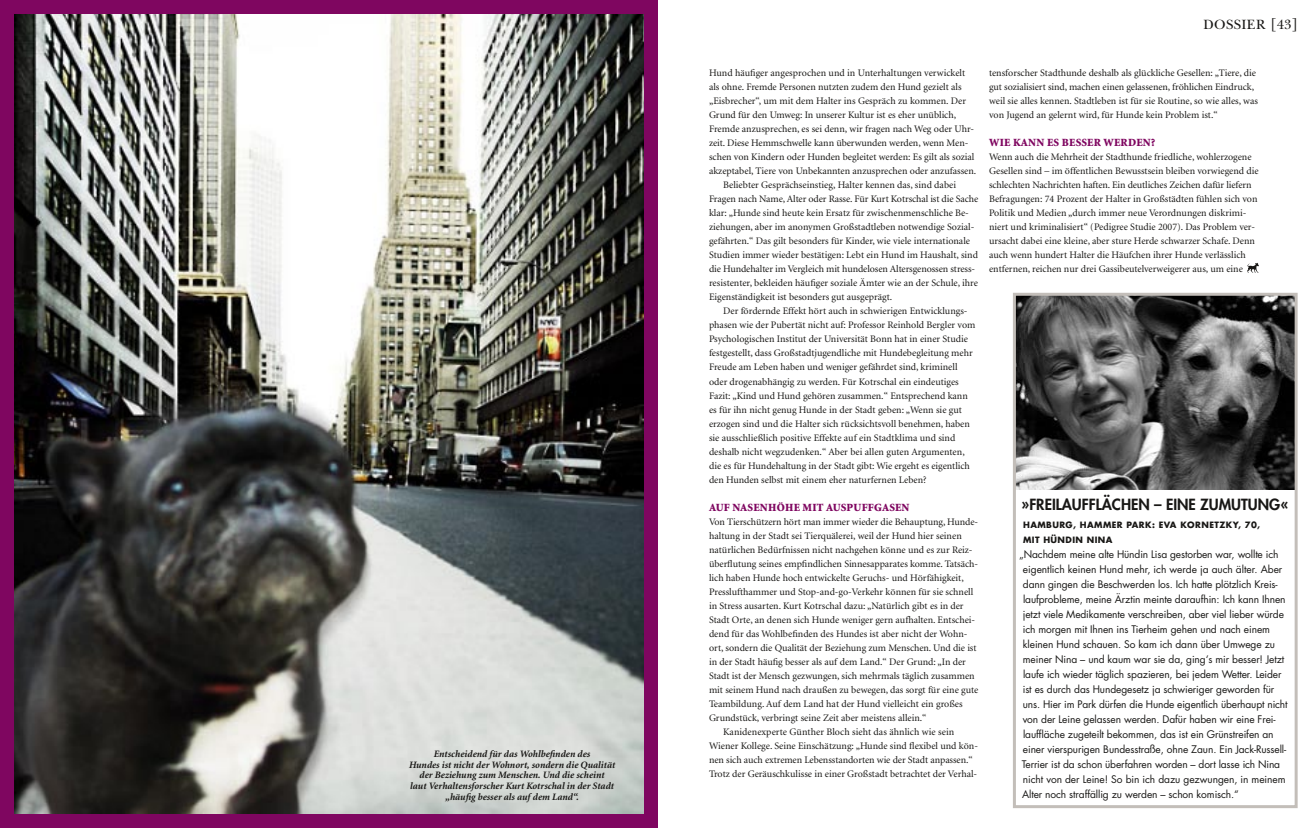
<style>
.page{position:relative;width:1316px;height:828px;background:#fff}
.page>*{position:absolute;margin:0;border:0;box-sizing:border-box;transform-origin:0 0}
._04_Kasten_Headline{font:800 15px "Futura LT";color:#181715}
.t1{font:14px "New Baskerville LT";letter-spacing:.03em;color:#181715}
._01_Zwiti_Versal_Black{font:900 11px "Minion LT";letter-spacing:.02em;color:#7f0660}
._04_Fliess_luftig{font:10.2px/15px "Futura LT";letter-spacing:-.01em;color:#181715}
._01_Fliesstext_Minion{font:10px/14px "Minion LT";color:#181715}
._01_Fliesstext_Minion_Einzug{font:10px/14px "Minion LT";color:#181715}
._03_BU{font:10px/14px "Minion LT";color:#181715}
._03_BU-2{font:italic 700 9.8px/10.7px "Minion LT";color:#181715;text-align:center}
._04_Fliess_luftig-2{font:700 8.5px/15px "Futura LT";letter-spacing:.05em;color:#181715}
.s1{font-size:16px}
</style>
<div class="page">
<div style="left:0;top:0;width:658px;height:828px;background:linear-gradient(to right,#7f0660,#7f0660)"></div>
<img style="left:14px;top:14px;width:629px;height:799px">
<svg style="left:1247px;top:263px;width:12px;height:9px"></svg>
<img style="left:1016px;top:297px;width:277px;height:192px">
<div style="left:1012px;top:293px;width:285px;height:515px;border:3px solid #c3beb9"></div>
<p class="_03_BU-2" style="left:409px;top:749px;width:208px">Entscheidend für das Wohlbefinden des<br>Hundes ist nicht der Wohnort, sondern die Qualität der Beziehung zum Menschen. Und die scheint<br>laut Verhaltensforscher Kurt Kotrschal in der Stadt „häufig besser als auf dem Land“.</p>
<p class="t1" style="left:1203px;top:16px;width:96px">DOSSIER <span class="s1">[</span>43<span class="s1">]</span></p>
<p class="_03_BU" style="left:709px;top:67px;width:269px">Hund häufiger angesprochen und in Unterhaltungen verwickelt als ohne. Fremde Personen nutzten zudem den Hund gezielt als „Eisbrecher“, um mit dem Halter ins Gespräch zu kommen. Der Grund für den Umweg: In unserer Kultur ist es eher unüblich, Fremde anzusprechen, es sei denn, wir fragen nach Weg oder Uhr&shy;zeit. Diese Hemmschwelle kann überwunden werden, wenn Men&shy;schen von Kindern oder Hunden begleitet werden: Es gilt als sozial akzeptabel, Tiere von Unbekannten anzusprechen oder anzufassen.</p>
<p class="_01_Fliesstext_Minion_Einzug" style="left:709px;top:179px;width:271px;text-indent:14px">Beliebter Gesprächseinstieg, Halter kennen das, sind dabei Fragen nach Name, Alter oder Rasse. Für Kurt Kotrschal ist die Sache klar: „Hunde sind heute kein Ersatz für zwischenmenschliche Be&shy;ziehungen, aber im anonymen Großstadtleben notwendige Sozial&shy;gefährten.“ Das gilt besonders für Kinder, wie viele internationale Studien immer wieder bestätigen: Lebt ein Hund im Haushalt, sind die Hundehalter im Vergleich mit hundelosen Altersgenossen stress&shy;resistenter, bekleiden häufiger soziale Ämter wie an der Schule, ihre Eigenständigkeit ist besonders gut ausgeprägt.</p>
<p class="_01_Fliesstext_Minion_Einzug" style="left:709px;top:305px;width:268px;text-indent:14px">Der fördernde Effekt hört auch in schwierigen Entwicklungs&shy;phasen wie der Pubertät nicht auf: Professor Reinhold Bergler vom Psychologischen Institut der Universität Bonn hat in einer Studie festgestellt, dass Großstadtjugendliche mit Hundebegleitung mehr Freude am Leben haben und weniger gefährdet sind, kriminell oder drogenabhängig zu werden. Für Kotrschal ein eindeutiges Fazit: „Kind und Hund gehören zusammen.“ Entsprechend kann es für ihn nicht genug Hunde in der Stadt geben: „Wenn sie gut erzogen sind und die Halter sich rücksichtsvoll benehmen, haben sie ausschließlich positive Effekte auf ein Stadtklima und sind deshalb nicht wegzudenken.“ Aber bei allen guten Argumenten, die es für Hundehaltung in der Stadt gibt: Wie ergeht es eigentlich den Hunden selbst mit einem eher naturfernen Leben?</p>
<p class="_01_Zwiti_Versal_Black" style="left:709px;top:501px;width:202px">AUF NASENHÖHE MIT AUSPUFFGASEN</p>
<p class="_01_Fliesstext_Minion" style="left:709px;top:515px;width:271px">Von Tierschützern hört man immer wieder die Behauptung, Hunde&shy;haltung in der Stadt sei Tierquälerei, weil der Hund hier seinen natürlichen Bedürfnissen nicht nachgehen könne und es zur Reiz&shy;überflutung seines empfindlichen Sinnesapparates komme. Tatsäch&shy;lich haben Hunde hoch entwickelte Geruchs- und Hörfähigkeit, Presslufthammer und Stop-and-go-Verkehr können für sie schnell in Stress ausarten. Kurt Kotrschal dazu: „Natürlich gibt es in der Stadt Orte, an denen sich Hunde weniger gern aufhalten. Entschei&shy;dend für das Wohlbefinden des Hundes ist aber nicht der Wohn&shy;ort, sondern die Qualität der Beziehung zum Menschen. Und die ist in der Stadt häufig besser als auf dem Land.“ Der Grund: „In der Stadt ist der Mensch gezwungen, sich mehrmals täglich zusammen mit seinem Hund nach draußen zu bewegen, das sorgt für eine gute Teambildung. Auf dem Land hat der Hund vielleicht ein großes Grundstück, verbringt seine Zeit aber meistens allein.“</p>
<p class="_01_Fliesstext_Minion" style="left:709px;top:725px;width:270px;text-indent:14px">Kanidenexperte Günther Bloch sieht das ähnlich wie sein Wiener Kollege. Seine Einschätzung: „Hunde sind flexibel und kön&shy;nen sich auch extremen Lebensstandorten wie der Stadt anpassen.“ Trotz der Geräuschkulisse in einer Großstadt betrachtet der Verhal-</p>
<p class="_01_Fliesstext_Minion" style="left:989px;top:67px;width:270px">tensforscher Stadthunde deshalb als glückliche Gesellen: „Tiere, die gut sozialisiert sind, machen einen gelassenen, fröhlichen Eindruck, weil sie alles kennen. Stadtleben ist für sie Routine, so wie alles, was von Jugend an gelernt wird, für Hunde kein Problem ist.“</p>
<p class="_01_Zwiti_Versal_Black" style="left:989px;top:137px;width:167px">WIE KANN ES BESSER WERDEN?</p>
<p class="_01_Fliesstext_Minion" style="left:989px;top:151px;width:271px">Wenn auch die Mehrheit der Stadthunde friedliche, wohlerzogene Gesellen sind – im öffentlichen Bewusstsein bleiben vorwiegend die schlechten Nachrichten haften. Ein deutliches Zeichen dafür liefern Befragungen: 74 Prozent der Halter in Großstädten fühlen sich von Politik und Medien „durch immer neue Verordnungen diskrimi&shy;niert und kriminalisiert“ (Pedigree Studie 2007). Das Problem ver&shy;ursacht dabei eine kleine, aber sture Herde schwarzer Schafe. Denn auch wenn hundert Halter die Häufchen ihrer Hunde verlässlich entfernen, reichen nur drei Gassibeutelverweigerer aus, um eine</p>
<p class="_04_Kasten_Headline" style="left:1021px;top:495px;width:268px">»FREILAUFFLÄCHEN – EINE ZUMUTUNG«</p>
<p class="_04_Fliess_luftig-2" style="left:1023px;top:517px;width:238px">HAMBURG, HAMMER PARK: EVA KORNETZKY, 70,<br>MIT HÜNDIN NINA</p>
<p class="_04_Fliess_luftig" style="left:1019px;top:547px;width:270px">„Nachdem meine alte Hündin Lisa gestorben war, wollte ich eigentlich keinen Hund mehr, ich werde ja auch älter. Aber dann gingen die Beschwerden los. Ich hatte plötzlich Kreis&shy;laufprobleme, meine Ärztin meinte daraufhin: Ich kann Ihnen jetzt viele Medikamente verschreiben, aber viel lieber würde ich morgen mit Ihnen ins Tierheim gehen und nach einem kleinen Hund schauen. So kam ich dann über Umwege zu meiner Nina – und kaum war sie da, ging‘s mir besser! Jetzt laufe ich wieder täglich spazieren, bei jedem Wetter. Leider ist es durch das Hundegesetz ja schwieriger geworden für uns. Hier im Park dürfen die Hunde eigentlich überhaupt nicht von der Leine gelassen werden. Dafür haben wir eine Frei&shy;lauffläche zugeteilt bekommen, das ist ein Grünstreifen an einer vierspurigen Bundesstraße, ohne Zaun. Ein Jack-Russell-Terrier ist da schon überfahren worden – dort lasse ich Nina nicht von der Leine! So bin ich dazu gezwungen, in meinem Alter noch straffällig zu werden – schon komisch.“</p>
</div>
